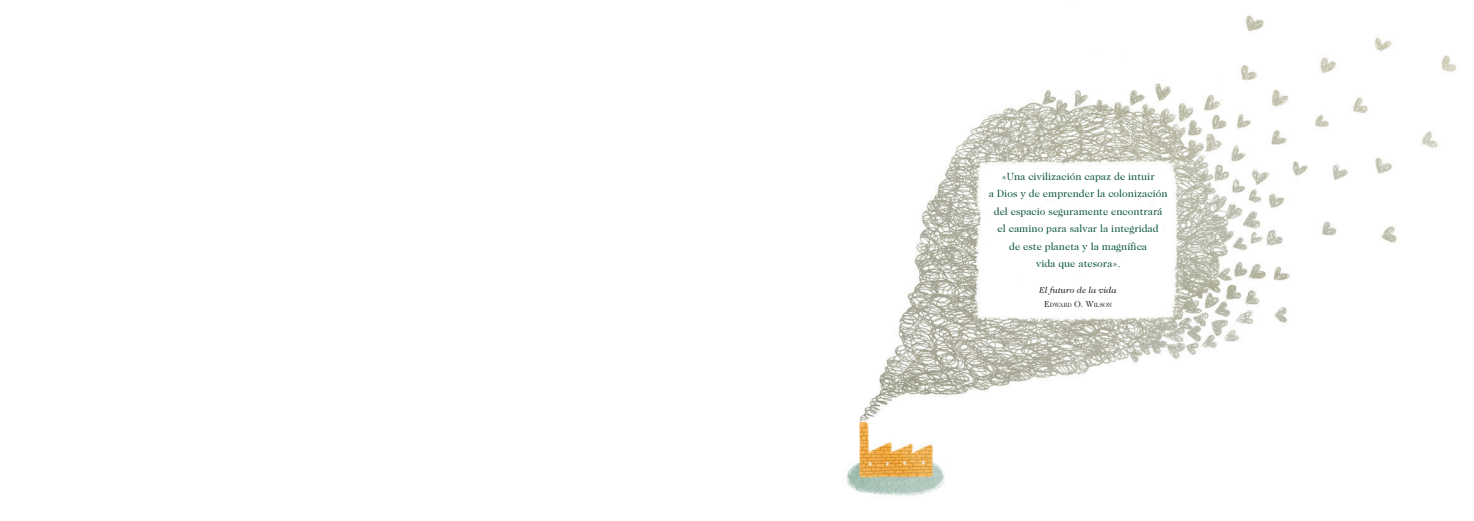
<style>
.page{position:relative;width:1474px;height:521px;background:#fff}
.page>*{position:absolute;margin:0;border:0;box-sizing:border-box;transform-origin:0 0}
.notapiededicatoria{font:10.5px/17.5px "Caslon 224 Std";color:#0e5743;text-align:center}
.Default{font:italic 8.75px "Caslon 224 Std";color:#231f20}
.Default-2{font:6.12px "Caslon 224 Std";color:#231f20}
.s1{font-size:8.75px}
</style>
<div class="page">
<img style="left:846px;top:15px;width:610px;height:481px">
<p class="notapiededicatoria" style="left:988px;top:167px;width:180px">«Una civilización capaz de intuir<br>a Dios y de emprender la colonización del espacio seguramente encontrará el camino para salvar la integridad</p>
<p class="notapiededicatoria" style="left:1009px;top:237px;width:139px">de este planeta y la magnífica vida que atesora».</p>
<p class="Default" style="left:1039px;top:285px;width:79px">El futuro de la vida</p>
<p class="Default-2" style="left:1044px;top:302px;width:69px"><span class="s1">E</span>DWARD <span class="s1">O. W</span>ILSON</p>
</div>
